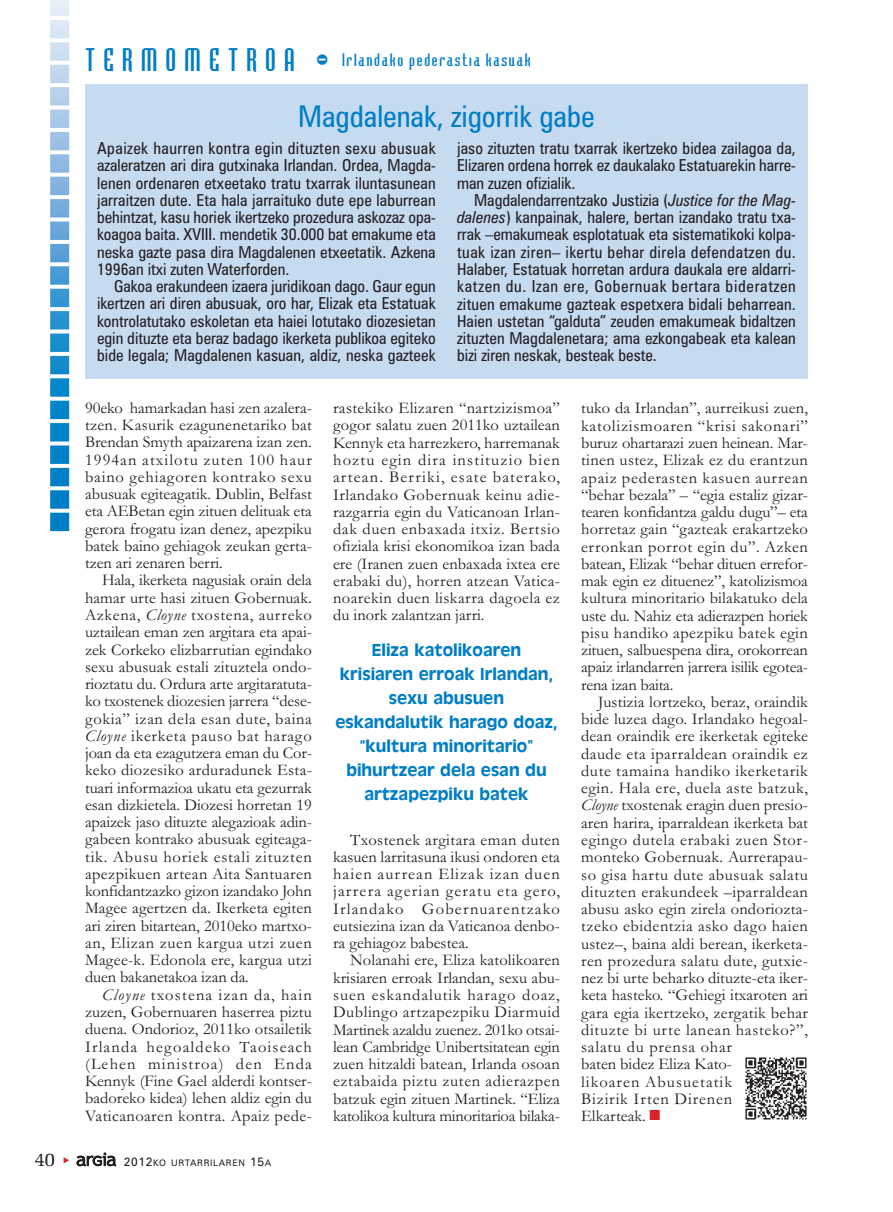
<style>
.page{position:relative;width:893px;height:1212px;background:#fff}
.page>*{position:absolute;margin:0;border:0;box-sizing:border-box;transform-origin:0 0}
.t1{font:condensed 30px "Zurich BT";color:#007ec5}
.t2{font:30px "Bodiac";letter-spacing:.275em;color:#007ec5}
.t3{font:19.5px "Memoir";color:#231f20}
.t4{font:18px/24px "Antique Olive";color:#007ec5;text-align:center}
.t5{font:16.5px/17.2px "Garamond";letter-spacing:.01em;color:#231f20;text-align:justify}
.t6{font:condensed 16.5px/17.2px "Zurich BT";color:#231f20;text-align:justify}
.t7{font:16.5px "Bodiac";letter-spacing:.11em;color:#007ec5}
.t8{font:9px "Zurich BT";letter-spacing:.075em;color:#231f20}
.s1{font-style:italic}
.s2{font-size:12px}
.s3{color:#da2128}
</style>
<div class="page">
<img style="left:50px;top:0;width:20px;height:532px">
<svg style="left:77px;top:1152px;width:39px;height:14px"></svg>
<div style="left:85px;top:85px;width:723px;height:294px;background:#c6daf0"></div>
<img style="left:745px;top:1057px;width:62px;height:63px">
<h1 class="t2" style="left:85px;top:48px;width:245px">TERMOMETROA -</h1>
<p class="t7" style="left:342px;top:53px;width:190px">Irlandako pederastia kasuak</p>
<h1 class="t1" style="left:298px;top:106px;width:298px">Magdalenak, zigorrik gabe</h1>
<p class="t6" style="left:97px;top:141px;width:340px">Apaizek haurren kontra egin dituzten sexu abusuak azaleratzen ari dira gutxinaka Irlandan. Ordea, Magda&shy;lenen ordenaren etxeetako tratu txarrak iluntasunean jarraitzen dute. Eta hala jarraituko dute epe laburrean behintzat, kasu horiek ikertzeko prozedura askozaz opa&shy;koagoa baita. XVIII. mendetik 30.000 bat emakume eta neska gazte pasa dira Magdalenen etxeetatik. Azkena 1996an itxi zuten Waterforden.</p>
<p class="t6" style="left:97px;top:279px;width:340px;text-indent:17px">Gakoa erakundeen izaera juridikoan dago. Gaur egun ikertzen ari diren abusuak, oro har, Elizak eta Estatuak kontrolatutako eskoletan eta haiei lotutako diozesietan egin dituzte eta beraz badago ikerketa publikoa egiteko bide legala; Magdalenen kasuan, aldiz, neska gazteek</p>
<p class="t6" style="left:457px;top:141px;width:340px">jaso zituzten tratu txarrak ikertzeko bidea zailagoa da, Elizaren ordena horrek ez daukalako Estatuarekin harre&shy;man zuzen ofizialik.</p>
<p class="t6" style="left:457px;top:193px;width:340px;text-indent:17px">Magdalendarrentzako Justizia (<span class="s1">Justice for the Mag&shy;dalenes</span>) kanpainak, halere, bertan izandako tratu txa&shy;rrak –emakumeak esplotatuak eta sistematikoki kolpa&shy;tuak izan ziren– ikertu behar direla defendatzen du.<br>Halaber, Estatuak horretan ardura daukala ere aldarri&shy;katzen du. Izan ere, Gobernuak bertara bideratzen zituen emakume gazteak espetxera bidali beharrean.<br>Haien ustetan “galduta” zeuden emakumeak bidaltzen zituzten Magdalenetara; ama ezkongabeak eta kalean bizi ziren neskak, besteak beste.</p>
<p class="t5" style="left:85px;top:401px;width:228px">90eko hamarkadan hasi zen azalera&shy;tzen. Kasurik ezagunenetariko bat Brendan Smyth apaizarena izan zen.<br>1994an atxilotu zuten 100 haur baino gehiagoren kontrako sexu abusuak egiteagatik. Dublin, Belfast eta AEBetan egin zituen delituak eta gerora frogatu izan denez, apezpiku batek baino gehiagok zeukan gerta&shy;tzen ari zenaren berri.</p>
<p class="t5" style="left:85px;top:573px;width:228px;text-indent:17px">Hala, ikerketa nagusiak orain dela hamar urte hasi zituen Gobernuak.<br>Azkena, <span class="s1">Cloyne</span> txostena, aurreko uztailean eman zen argitara eta apai&shy;zek Corkeko elizbarrutian egindako sexu abusuak estali zituztela ondo&shy;rioztatu du. Ordura arte argitaratuta&shy;ko txostenek diozesien jarrera “dese&shy;gokia” izan dela esan dute, baina <span class="s1">Cloyne</span> ikerketa pauso bat harago joan da eta ezagutzera eman du Cor&shy;keko diozesiko arduradunek Esta&shy;tuari informazioa ukatu eta gezurrak esan dizkietela. Diozesi horretan 19 apaizek jaso dituzte alegazioak adin&shy;gabeen kontrako abusuak egiteaga&shy;tik. Abusu horiek estali zituzten apezpikuen artean Aita Santuaren konfidantzazko gizon izandako John Magee agertzen da. Ikerketa egiten ari ziren bitartean, 2010eko martxo&shy;an, Elizan zuen kargua utzi zuen Magee-k. Edonola ere, kargua utzi duen bakanetakoa izan da.</p>
<p class="t5" style="left:85px;top:988px;width:228px;text-indent:17px"><span class="s1">Cloyne</span> txostena izan da, hain zuzen, Gobernuaren haserrea piztu duena. Ondorioz, 2011ko otsailetik Irlanda hegoaldeko Taoiseach (Lehen ministroa) den Enda Kennyk (Fine Gael alderdi kontser&shy;badoreko kidea) lehen aldiz egin du Vaticanoaren kontra. Apaiz pede-</p>
<p class="t3" style="left:35px;top:1151px;width:22px">40</p>
<p class="t8" style="left:124px;top:1160px;width:149px"><span class="s2">2012</span>KO URTARRILAREN <span class="s2">15</span>A</p>
<p class="t5" style="left:333px;top:401px;width:228px">rastekiko Elizaren “nartzizismoa” gogor salatu zuen 2011ko uztailean Kennyk eta harrezkero, harremanak hoztu egin dira instituzio bien artean. Berriki, esate baterako, Irlandako Gobernuak keinu adie&shy;razgarria egin du Vaticanoan Irlan&shy;dak duen enbaxada itxiz. Bertsio ofiziala krisi ekonomikoa izan bada ere (Iranen zuen enbaxada ixtea ere erabaki du), horren atzean Vatica&shy;noarekin duen liskarra dagoela ez du inork zalantzan jarri.</p>
<p class="t4" style="left:336px;top:639px;width:223px">Eliza katolikoaren krisiaren erroak Irlandan, sexu abusuen eskandalutik harago doaz, “kultura minoritario” bihurtzear dela esan du artzapezpiku batek</p>
<p class="t5" style="left:333px;top:833px;width:228px;text-indent:17px">Txostenek argitara eman duten kasuen larritasuna ikusi ondoren eta haien aurrean Elizak izan duen jarrera agerian geratu eta gero, Irlandako Gobernuarentzako eutsiezina izan da Vaticanoa denbo&shy;ra gehiagoz babestea.</p>
<p class="t5" style="left:333px;top:953px;width:228px;text-indent:17px">Nolanahi ere, Eliza katolikoaren krisiaren erroak Irlandan, sexu abu&shy;suen eskandalutik harago doaz, Dublingo artzapezpiku Diarmuid Martinek azaldu zuenez. 201ko otsai&shy;lean Cambridge Unibertsitatean egin zuen hitzaldi batean, Irlanda osoan eztabaida piztu zuten adierazpen batzuk egin zituen Martinek. “Eliza katolikoa kultura minoritarioa bilaka-</p>
<p class="t5" style="left:581px;top:401px;width:228px">tuko da Irlandan”, aurreikusi zuen, katolizismoaren “krisi sakonari” buruz ohartarazi zuen heinean. Mar&shy;tinen ustez, Elizak ez du erantzun apaiz pederasten kasuen aurrean “behar bezala” – “egia estaliz gizar&shy;tearen konfidantza galdu dugu”– eta horretaz gain “gazteak erakartzeko erronkan porrot egin du”. Azken batean, Elizak “behar dituen errefor&shy;mak egin ez dituenez”, katolizismoa kultura minoritario bilakatuko dela uste du. Nahiz eta adierazpen horiek pisu handiko apezpiku batek egin zituen, salbuespena dira, orokorrean apaiz irlandarren jarrera isilik egotea&shy;rena izan baita.</p>
<p class="t5" style="left:581px;top:695px;width:228px;text-align:left;text-indent:17px">Justizia lortzeko, beraz, oraindik bide luzea dago. Irlandako hegoal&shy;dean oraindik ere ikerketak egiteke daude eta iparraldean oraindik ez dute tamaina handiko ikerketarik egin. Hala ere, duela aste batzuk,<br><span class="s1">Cloyne</span> txostenak eragin duen presio&shy;aren harira, iparraldean ikerketa bat egingo dutela erabaki zuen Stor&shy;monteko Gobernuak. Aurrerapau&shy;so gisa hartu dute abusuak salatu dituzten erakundeek –iparraldean abusu asko egin zirela ondoriozta&shy;tzeko ebidentzia asko dago haien ustez–, baina aldi berean, ikerketa&shy;ren prozedura salatu dute, gutxie&shy;nez bi urte beharko dituzte-eta iker&shy;keta hasteko. “Gehiegi itxaroten ari gara egia ikertzeko, zergatik behar dituzte bi urte lanean hasteko?”, salatu du prensa ohar<br>baten bidez Eliza Kato-<br>likoaren Abusuetatik<br>Bizirik Irten Direnen<br>Elkarteak. <span class="s3">■</span></p>
</div>
